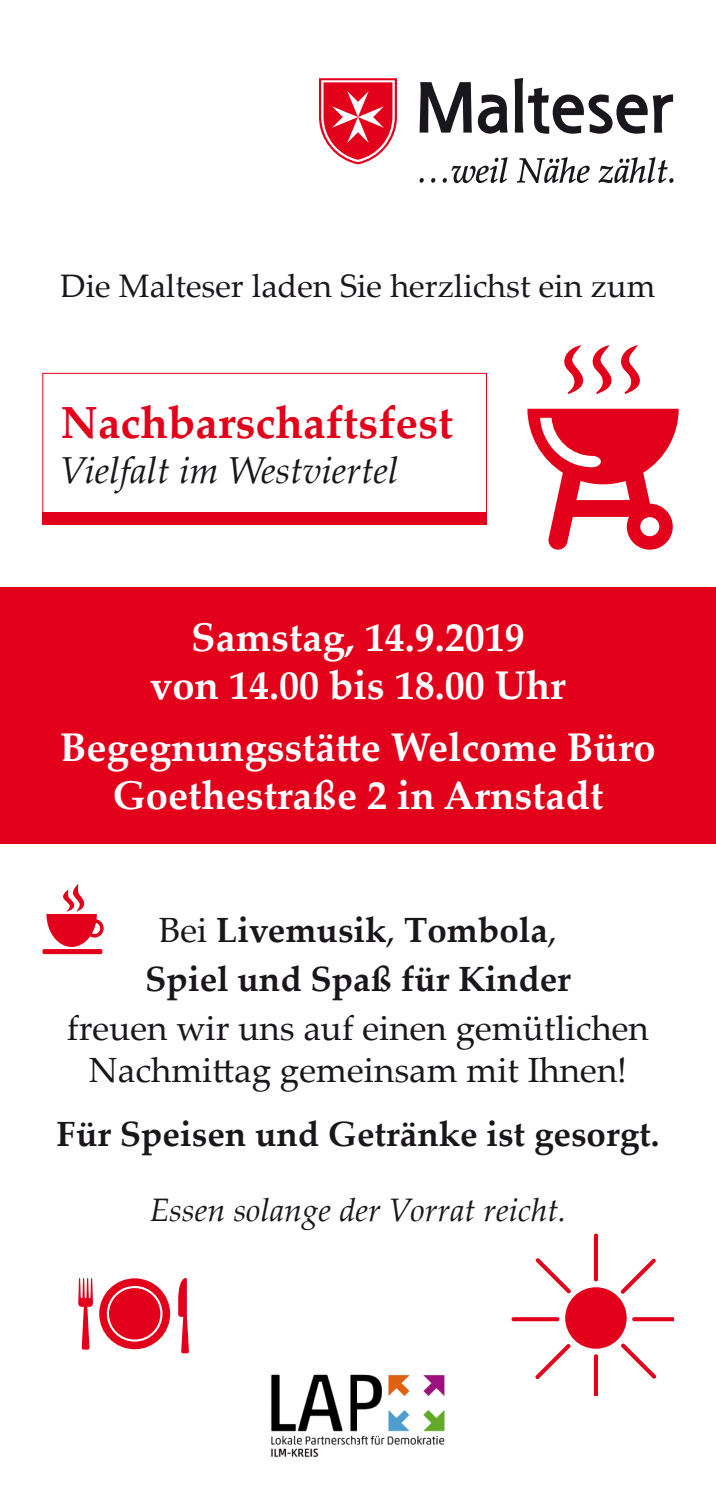
<style>
.page{position:relative;width:716px;height:1503px;background:#fff}
.page>*{position:absolute;margin:0;border:0;box-sizing:border-box;transform-origin:0 0}
.t1{font:700 45px "Palatino Linotype";color:#e2001a}
.t2{font:700 40px/48px "Palatino Linotype";color:#fff;text-align:center}
.t3{font:italic 37.5px "Palatino Linotype";color:#1a171c}
.t4{font:700 35px/49px "Palatino Linotype";color:#1a171c;text-align:center}
.t5{font:35px/42px "Palatino Linotype";color:#1a171c;text-align:center}
.t6{font:32.5px "Palatino Linotype";color:#1a171c}
.t7{font:italic 32.5px "Palatino Linotype";color:#1a171c}
.s1{font-weight:400}
</style>
<div class="page">
<svg style="left:319px;top:78px;width:78px;height:86px"></svg>
<svg style="left:419px;top:82px;width:53px;height:51px"></svg>
<svg style="left:478px;top:94px;width:29px;height:40px"></svg>
<svg style="left:514px;top:78px;width:133px;height:56px"></svg>
<svg style="left:653px;top:94px;width:20px;height:39px"></svg>
<svg style="left:419px;top:178px;width:5px;height:5px"></svg>
<svg style="left:431px;top:178px;width:4px;height:5px"></svg>
<svg style="left:443px;top:157px;width:64px;height:26px"></svg>
<svg style="left:517px;top:157px;width:72px;height:26px"></svg>
<svg style="left:598px;top:157px;width:75px;height:26px"></svg>
<div style="left:0;top:587px;width:716px;height:256px;background:#e2001a"></div>
<div style="left:43px;top:512px;width:444px;height:13px;background:#e2001a"></div>
<div style="left:43px;top:373px;width:444px;height:142px;border:1px solid #e2001a"></div>
<svg style="left:527px;top:409px;width:151px;height:140px"></svg>
<svg style="left:592px;top:345px;width:20px;height:49px"></svg>
<svg style="left:621px;top:345px;width:19px;height:49px"></svg>
<svg style="left:564px;top:345px;width:20px;height:49px"></svg>
<div style="left:43px;top:949px;width:59px;height:5px;background:#e2001a;border-radius:2px"></div>
<svg style="left:46px;top:884px;width:58px;height:63px"></svg>
<svg style="left:99px;top:1278px;width:71px;height:71px;background:#e41830"></svg>
<div style="left:108px;top:1286px;width:53px;height:54px;background:#e2001a;border-radius:50%"></div>
<div style="left:107px;top:1285px;width:55px;height:56px;border:2px solid #fff;border-radius:50%"></div>
<svg style="left:178px;top:1278px;width:11px;height:75px"></svg>
<svg style="left:78px;top:1278px;width:15px;height:71px"></svg>
<div style="left:565px;top:1287px;width:61px;height:61px;background:#e2001a;border-radius:50%"></div>
<svg style="left:511px;top:1317px;width:48px;height:4px"></svg>
<hr style="left:594px;top:1233px;width:4px;height:48px;background:#e2001a;border-radius:2px">
<svg style="left:535px;top:1258px;width:36px;height:35px"></svg>
<svg style="left:620px;top:1258px;width:36px;height:35px"></svg>
<svg style="left:632px;top:1317px;width:41px;height:4px"></svg>
<svg style="left:594px;top:1354px;width:4px;height:41px"></svg>
<svg style="left:621px;top:1343px;width:35px;height:35px"></svg>
<svg style="left:535px;top:1344px;width:36px;height:35px"></svg>
<img style="left:271px;top:1374px;width:174px;height:84px">
<p class="t6" style="left:61px;top:263px;width:596px">Die Malteser laden Sie herzlichst ein zum</p>
<p class="t1" style="left:61px;top:390px;width:394px">Nachbarschaftsfest</p>
<p class="t3" style="left:61px;top:443px;width:339px">Vielfalt im Westviertel</p>
<p class="t2" style="left:150px;top:612px;width:417px">Samstag, 14.9.2019<br>von 14.00 bis 18.00 Uhr</p>
<p class="t2" style="left:60px;top:722px;width:597px">Begegnungsstätte Welcome Büro<br>Goethestraße 2 in Arnstadt</p>
<p class="t4" style="left:145px;top:904px;width:427px"><span class="s1">Bei</span> Livemusik<span class="s1">,</span> Tombola<span class="s1">,<br></span>Spiel und Spaß für Kinder</p>
<p class="t5" style="left:67px;top:1006px;width:583px">freuen wir uns auf einen gemütlichen<br>Nachmittag gemeinsam mit Ihnen!</p>
<p class="t4" style="left:57px;top:1108px;width:604px">Für Speisen und Getränke ist gesorgt.</p>
<p class="t7" style="left:150px;top:1186px;width:418px">Essen solange der Vorrat reicht.</p>
</div>
